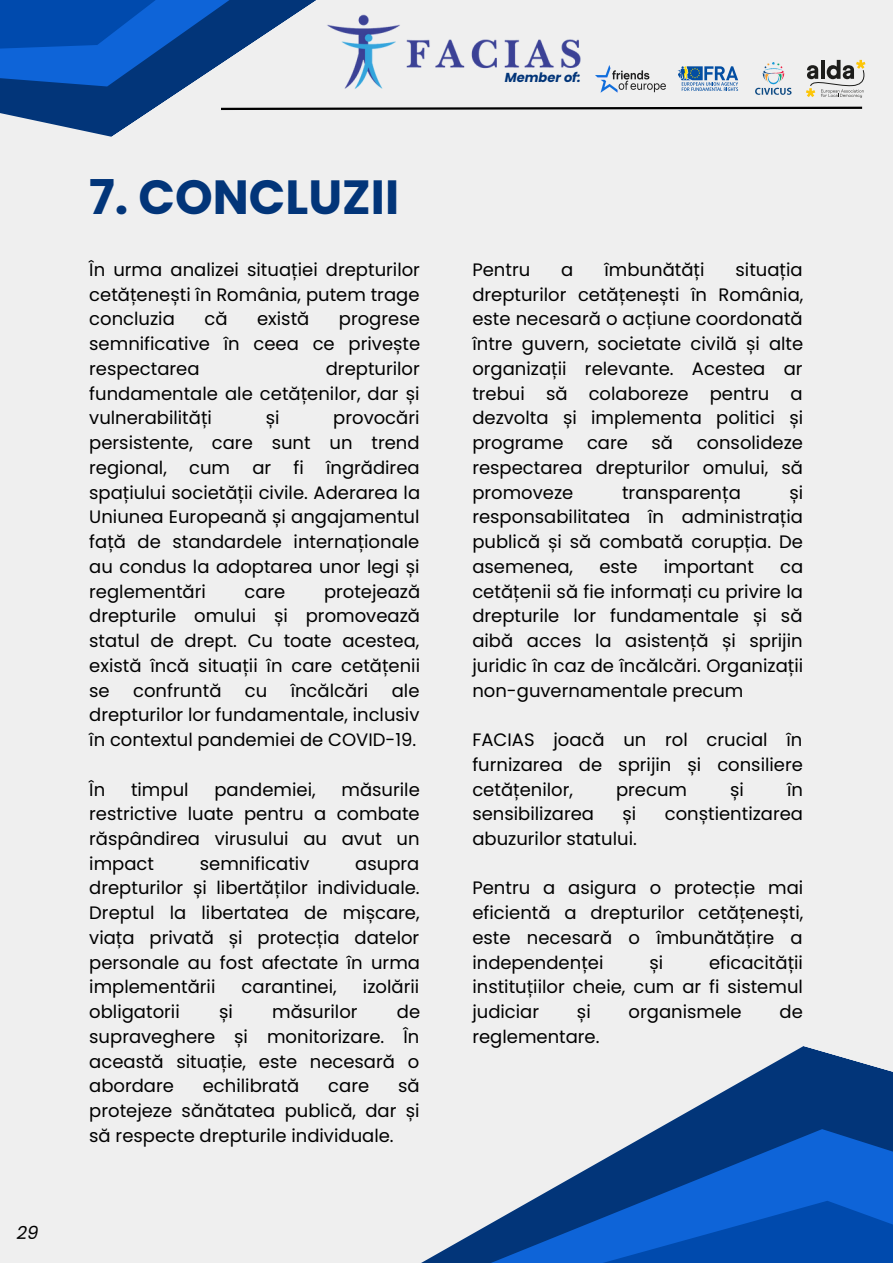
<style>
.page{position:relative;width:893px;height:1264px;background:#fff}
.page>*{position:absolute;margin:0;border:0;box-sizing:border-box;transform-origin:0 0}
.t1{font:700 48px "Poppins";color:#023579}
.t2{font:18px/24.8px "Poppins";color:#000;text-align:justify}
.t3{font:italic 18px "Poppins";color:#000}
.t4{font:italic 700 13.05px "Poppins";color:#023579}
</style>
<div class="page">
<div style="left:0;top:0;width:892px;height:1262px;background:#efefef"></div>
<svg style="left:0;top:0;width:316px;height:137px"></svg>
<svg style="left:219px;top:105px;width:644px;height:6px"></svg>
<svg style="left:423px;top:1058px;width:469px;height:204px"></svg>
<svg style="left:806px;top:60px;width:59px;height:38px"></svg>
<img style="left:755px;top:62px;width:37px;height:33px">
<img style="left:611px;top:70px;width:55px;height:22px">
<svg style="left:677px;top:66px;width:61px;height:25px"></svg>
<img style="left:327px;top:14px;width:284px;height:79px">
<p class="t3" style="left:17px;top:1220px;width:23px">29</p>
<p class="t1" style="left:89px;top:164px;width:311px">7. CONCLUZII</p>
<p class="t2" style="left:89px;top:257px;width:332px">În urma analizei situației drepturilor cetățenești în România, putem trage concluzia</p>
<p class="t2" style="left:204px;top:307px;width:25px">că</p>
<p class="t2" style="left:257px;top:307px;width:54px">există</p>
<p class="t2" style="left:89px;top:307px;width:332px;text-indent:250px">progrese semnificative în ceea ce privește respectarea</p>
<p class="t2" style="left:89px;top:356px;width:332px;text-indent:236px">drepturilor fundamentale ale cetățenilor, dar și vulnerabilități</p>
<p class="t2" style="left:89px;top:406px;width:332px;text-indent:244px">provocări persistente, care sunt un trend regional, cum ar fi îngrădirea spațiului societății civile. Aderarea la Uniunea Europeană și angajamentul față de standardele internaționale au condus la adoptarea unor legi și reglementări</p>
<p class="t2" style="left:266px;top:406px;width:15px">și</p>
<p class="t2" style="left:89px;top:579px;width:332px;text-indent:235px">protejează drepturile omului și promovează statul de drept. Cu toate acestea, există încă situații în care cetățenii se</p>
<p class="t2" style="left:244px;top:579px;width:42px">care</p>
<p class="t2" style="left:133px;top:678px;width:90px">confruntă</p>
<p class="t2" style="left:245px;top:678px;width:24px">cu</p>
<p class="t2" style="left:291px;top:678px;width:79px">încălcări</p>
<p class="t2" style="left:89px;top:678px;width:332px;text-indent:302px">ale drepturilor lor fundamentale, inclusiv în contextul pandemiei de COVID-19.</p>
<p class="t2" style="left:89px;top:776px;width:17px">În</p>
<p class="t2" style="left:131px;top:776px;width:59px">timpul</p>
<p class="t2" style="left:214px;top:776px;width:103px">pandemiei,</p>
<p class="t2" style="left:89px;top:776px;width:332px;text-indent:252px">măsurile restrictive luate pentru a combate răspândirea virusului au avut un impact</p>
<p class="t2" style="left:200px;top:851px;width:111px">semnificativ</p>
<p class="t2" style="left:89px;top:851px;width:332px;text-indent:266px">asupra drepturilor și libertăților individuale.<br>Dreptul la libertatea de mișcare, viața privată și protecția datelor personale au fost afectate în urma implementării</p>
<p class="t2" style="left:242px;top:974px;width:97px">carantinei,</p>
<p class="t2" style="left:363px;top:974px;width:58px">izolării</p>
<p class="t2" style="left:89px;top:999px;width:92px">obligatorii</p>
<p class="t2" style="left:219px;top:999px;width:15px">și</p>
<p class="t2" style="left:272px;top:999px;width:87px">măsurilor</p>
<p class="t2" style="left:89px;top:999px;width:332px;text-indent:307px">de supraveghere și monitorizare. În această situație, este necesară o abordare</p>
<p class="t2" style="left:203px;top:1073px;width:98px">echilibrată</p>
<p class="t2" style="left:328px;top:1073px;width:42px">care</p>
<p class="t2" style="left:89px;top:1073px;width:332px;text-indent:309px">să protejeze sănătatea publică, dar și să respecte drepturile individuale.</p>
<p class="t4" style="left:504px;top:68px;width:77px">Member of:</p>
<p class="t2" style="left:472px;top:257px;width:332px;text-indent:263px">situația drepturilor cetățenești în România, este necesară o acțiune coordonată între guvern, societate civilă și alte organizații relevante. Acestea ar trebui să colaboreze pentru a dezvolta și implementa politici și programe</p>
<p class="t2" style="left:472px;top:257px;width:59px">Pentru</p>
<p class="t2" style="left:561px;top:257px;width:14px">a</p>
<p class="t2" style="left:604px;top:257px;width:101px">îmbunătăți</p>
<p class="t2" style="left:472px;top:430px;width:332px;text-indent:224px">consolideze respectarea drepturilor omului, să promoveze</p>
<p class="t2" style="left:587px;top:430px;width:42px">care</p>
<p class="t2" style="left:651px;top:430px;width:23px">să</p>
<p class="t2" style="left:472px;top:480px;width:332px;text-indent:317px">și responsabilitatea în administrația publică și să combată corupția. De asemenea,</p>
<p class="t2" style="left:622px;top:480px;width:120px">transparența</p>
<p class="t2" style="left:599px;top:554px;width:40px">este</p>
<p class="t2" style="left:663px;top:554px;width:92px">important</p>
<p class="t2" style="left:472px;top:554px;width:332px;text-indent:308px">ca cetățenii să fie informați cu privire la drepturile lor fundamentale și să aibă acces la asistență și sprijin juridic în caz de încălcări. Organizații non-guvernamentale precum</p>
<p class="t2" style="left:472px;top:727px;width:332px">FACIAS joacă un rol crucial în furnizarea de sprijin și consiliere cetățenilor,</p>
<p class="t2" style="left:616px;top:776px;width:72px">precum</p>
<p class="t2" style="left:730px;top:776px;width:15px">și</p>
<p class="t2" style="left:787px;top:776px;width:17px">în</p>
<p class="t2" style="left:472px;top:801px;width:123px">sensibilizarea</p>
<p class="t2" style="left:622px;top:801px;width:15px">și</p>
<p class="t2" style="left:664px;top:801px;width:140px">conștientizarea</p>
<p class="t2" style="left:472px;top:826px;width:166px">abuzurilor statului.</p>
<p class="t2" style="left:472px;top:875px;width:332px">Pentru a asigura o protecție mai eficientă a drepturilor cetățenești, este necesară o îmbunătățire a independenței</p>
<p class="t2" style="left:472px;top:950px;width:332px;text-indent:236px">eficacității instituțiilor cheie, cum ar fi sistemul judiciar</p>
<p class="t2" style="left:649px;top:950px;width:15px">și</p>
<p class="t2" style="left:577px;top:999px;width:15px">și</p>
<p class="t2" style="left:628px;top:999px;width:115px">organismele</p>
<p class="t2" style="left:779px;top:999px;width:25px">de</p>
<p class="t2" style="left:472px;top:1024px;width:129px">reglementare.</p>
</div>
